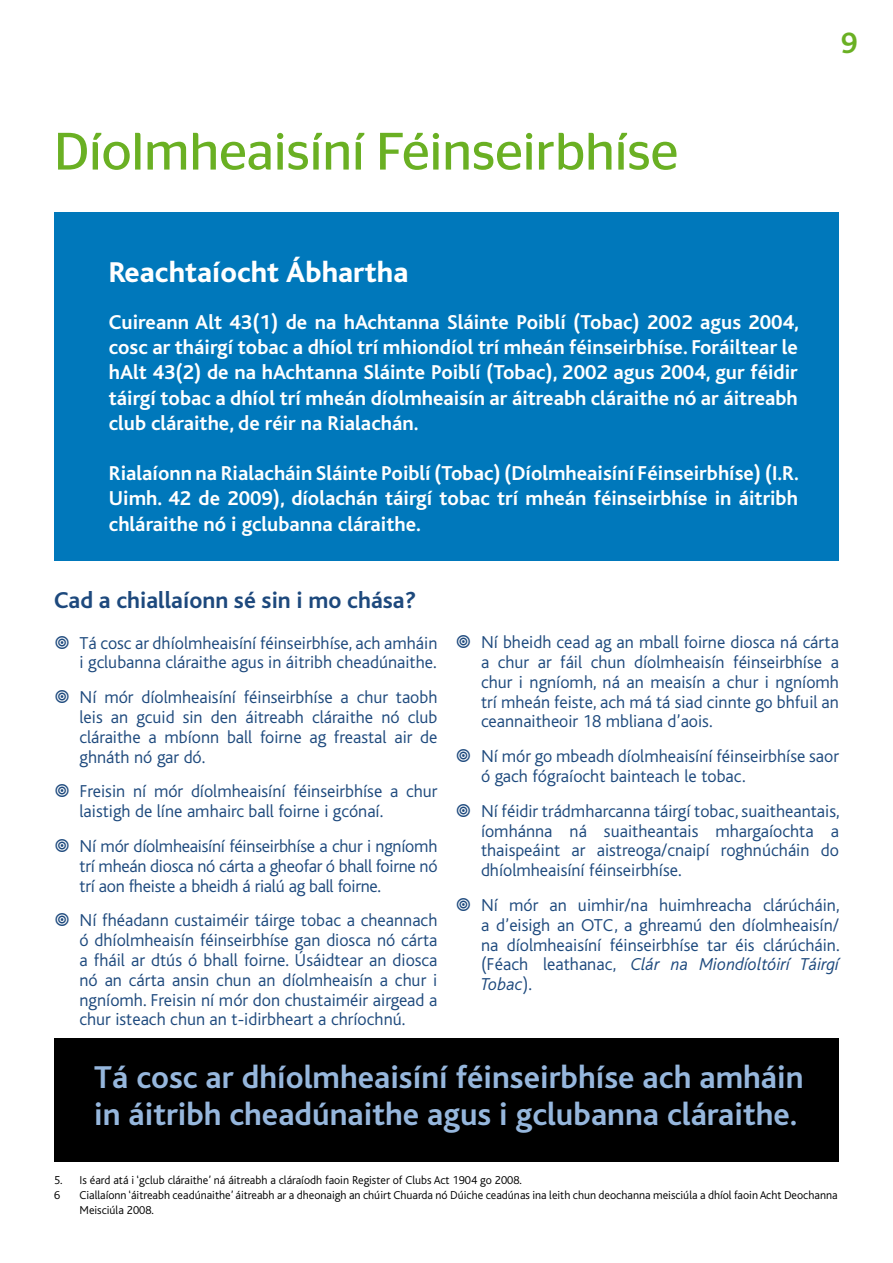
<style>
.page{position:relative;width:893px;height:1263px;background:#fff}
.page>*{position:absolute;margin:0;border:0;box-sizing:border-box;transform-origin:0 0}
.t1{font:52.5px "Stag Sans";color:#6ab023}
.t2{font:700 33px/37.5px "Bliss";color:#96b7dd}
.t3{font:700 30.9px "Bliss";color:#6ab023}
.t4{font:800 30px "Bliss";color:#fff}
.t5{font:700 24px "Bliss";color:#1d497d}
.t6{font:700 21px/25.2px "Bliss";color:#fff;text-align:justify}
.t7{font:300 18px/19.8px "Bliss";color:#1d497d;text-align:justify}
.t8{font:300 12px/15px "Bliss";color:#000}
.s1{font-style:italic}
</style>
<div class="page">
<div style="left:54px;top:212px;width:785px;height:349px;background:#0078bb"></div>
<div style="left:54px;top:1038px;width:785px;height:124px;background:#000"></div>
<h1 class="t1" style="left:54px;top:122px;width:626px">Díolmheaisíní Féinseirbhíse</h1>
<h3 class="t4" style="left:109px;top:257px;width:301px">Reachtaíocht Ábhartha</h3>
<p class="t6" style="left:109px;top:310px;width:691px">Cuireann Alt 43(1) de na hAchtanna Sláinte Poiblí (Tobac) 2002 agus 2004, cosc ar tháirgí tobac a dhíol trí mhiondíol trí mheán féinseirbhíse. Foráiltear le hAlt 43(2) de na hAchtanna Sláinte Poiblí (Tobac), 2002 agus 2004, gur féidir táirgí tobac a dhíol trí mheán díolmheaisín ar áitreabh cláraithe nó ar áitreabh club cláraithe, de réir na Rialachán.</p>
<p class="t6" style="left:109px;top:461px;width:691px">Rialaíonn na Rialacháin Sláinte Poiblí (Tobac) (Díolmheaisíní Féinseirbhíse) (I.R.<br>Uimh. 42 de 2009), díolachán táirgí tobac trí mheán féinseirbhíse in áitribh chláraithe nó i gclubanna cláraithe.</p>
<h3 class="t3" style="left:841px;top:27px;width:18px">9</h3>
<h3 class="t5" style="left:54px;top:587px;width:364px">Cad a chiallaíonn sé sin i mo chása?</h3>
<p class="t7" style="left:80px;top:633px;width:359px">Tá cosc ar dhíolmheaisíní féinseirbhíse, ach amháin i gclubanna cláraithe agus in áitribh cheadúnaithe.</p>
<p class="t7" style="left:80px;top:688px;width:360px">Ní mór díolmheaisíní féinseirbhíse a chur taobh leis an gcuid sin den áitreabh cláraithe nó club cláraithe a mbíonn ball foirne ag freastal air de ghnáth nó gar dó.</p>
<p class="t7" style="left:80px;top:782px;width:359px">Freisin ní mór díolmheaisíní féinseirbhíse a chur laistigh de líne amhairc ball foirne i gcónaí.</p>
<p class="t7" style="left:80px;top:836px;width:359px">Ní mór díolmheaisíní féinseirbhíse a chur i ngníomh trí mheán diosca nó cárta a gheofar ó bhall foirne nó trí aon fheiste a bheidh á rialú ag ball foirne.</p>
<p class="t7" style="left:80px;top:911px;width:359px">Ní fhéadann custaiméir táirge tobac a cheannach ó dhíolmheaisín féinseirbhíse gan diosca nó cárta a fháil ar dtús ó bhall foirne. Úsáidtear an diosca nó an cárta ansin chun an díolmheaisín a chur i ngníomh. Freisin ní mór don chustaiméir airgead a chur isteach chun an t-idirbheart a chríochnú.</p>
<p class="t7" style="left:481px;top:633px;width:360px">Ní bheidh cead ag an mball foirne diosca ná cárta a chur ar fáil chun díolmheaisín féinseirbhíse a chur i ngníomh, ná an meaisín a chur i ngníomh trí mheán feiste, ach má tá siad cinnte go bhfuil an ceannaitheoir 18 mbliana d’aois.</p>
<p class="t7" style="left:481px;top:747px;width:359px">Ní mór go mbeadh díolmheaisíní féinseirbhíse saor ó gach fógraíocht bainteach le tobac.</p>
<p class="t7" style="left:481px;top:801px;width:360px">Ní féidir trádmharcanna táirgí tobac, suaitheantais, íomhánna ná suaitheantais mhargaíochta a thaispeáint ar aistreoga/cnaipí roghnúcháin do dhíolmheaisíní féinseirbhíse.</p>
<p class="t7" style="left:481px;top:895px;width:360px">Ní mór an uimhir/na huimhreacha clárúcháin, a d’eisigh an OTC, a ghreamú den díolmheaisín/ na díolmheaisíní féinseirbhíse tar éis clárúcháin. (Féach leathanac, <span class="s1">Clár na Miondíoltóirí Táirgí Tobac</span>).</p>
<h2 class="t2" style="left:94px;top:1059px;width:711px">Tá cosc ar dhíolmheaisíní féinseirbhíse ach amháin in áitribh cheadúnaithe agus i gclubanna cláraithe.</h2>
<p class="t8" style="left:54px;top:1173px;width:469px">5. Is éard atá i ‘gclub cláraithe’ ná áitreabh a cláraíodh faoin Register of Clubs Act 1904 go 2008.<br>6</p>
<p class="t8" style="left:80px;top:1188px;width:760px">Ciallaíonn ‘áitreabh ceadúnaithe’ áitreabh ar a dheonaigh an chúirt Chuarda nó Dúiche ceadúnas ina leith chun deochanna meisciúla a dhíol faoin Acht Deochanna<br>Meisciúla 2008.</p>
</div>
